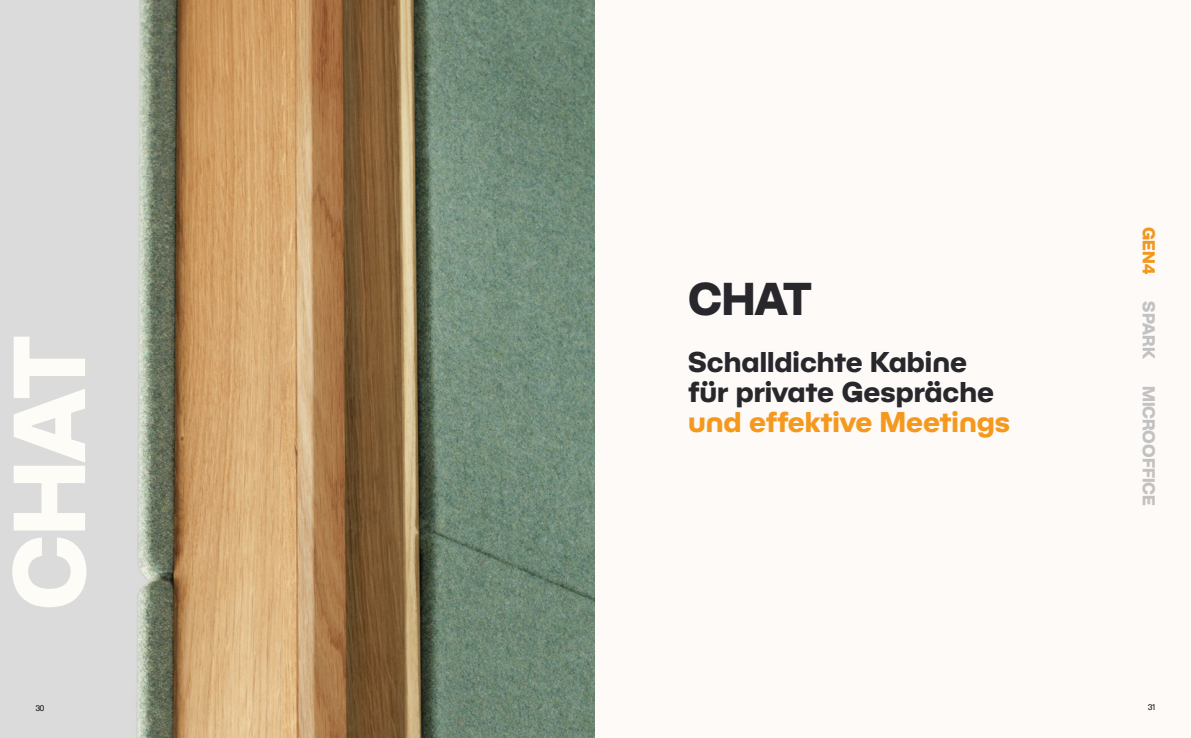
<style>
.page{position:relative;width:1191px;height:738px;background:#fff}
.page>*{position:absolute;margin:0;border:0;box-sizing:border-box;transform-origin:0 0}
.t1{font:700 100px "BC Novatica CYR";color:#fdfcf7}
.t2{font:700 45px "BC Novatica CYR";color:#27272c}
.t3{font:700 28px/30px "BC Novatica CYR";color:#27272c}
.t4{font:700 28px "BC Novatica CYR";color:#f5991e}
.t5{font:700 17px "BC Novatica CYR";color:#c3c2c2}
.t6{font:700 17px "BC Novatica CYR";color:#f1981f}
.t7{font:8px "BC Novatica CYR";color:#000}
</style>
<div class="page">
<img style="left:0;top:0;width:595px;height:737px">
<div style="left:595px;top:0;width:596px;height:737px;background:#fdfaf7"></div>
<h1 class="t1" style="left:-14px;top:609px;width:275px;rotate:-90deg">CHAT</h1>
<h2 class="t2" style="left:688px;top:270px;width:125px">CHAT</h2>
<p class="t3" style="left:688px;top:345px;width:307px">Schalldichte Kabine für private Gespräche</p>
<p class="t4" style="left:688px;top:403px;width:323px">und effektive Meetings</p>
<p class="t6" style="left:1159px;top:227px;width:48px;rotate:90deg">GEN4</p>
<p class="t5" style="left:1159px;top:301px;width:59px;rotate:90deg">SPARK</p>
<p class="t5" style="left:1159px;top:385px;width:121px;rotate:90deg">MICROOFFICE</p>
<p class="t7" style="left:36px;top:702px;width:10px">30</p>
<p class="t7" style="left:1148px;top:701px;width:8px">31</p>
</div>
